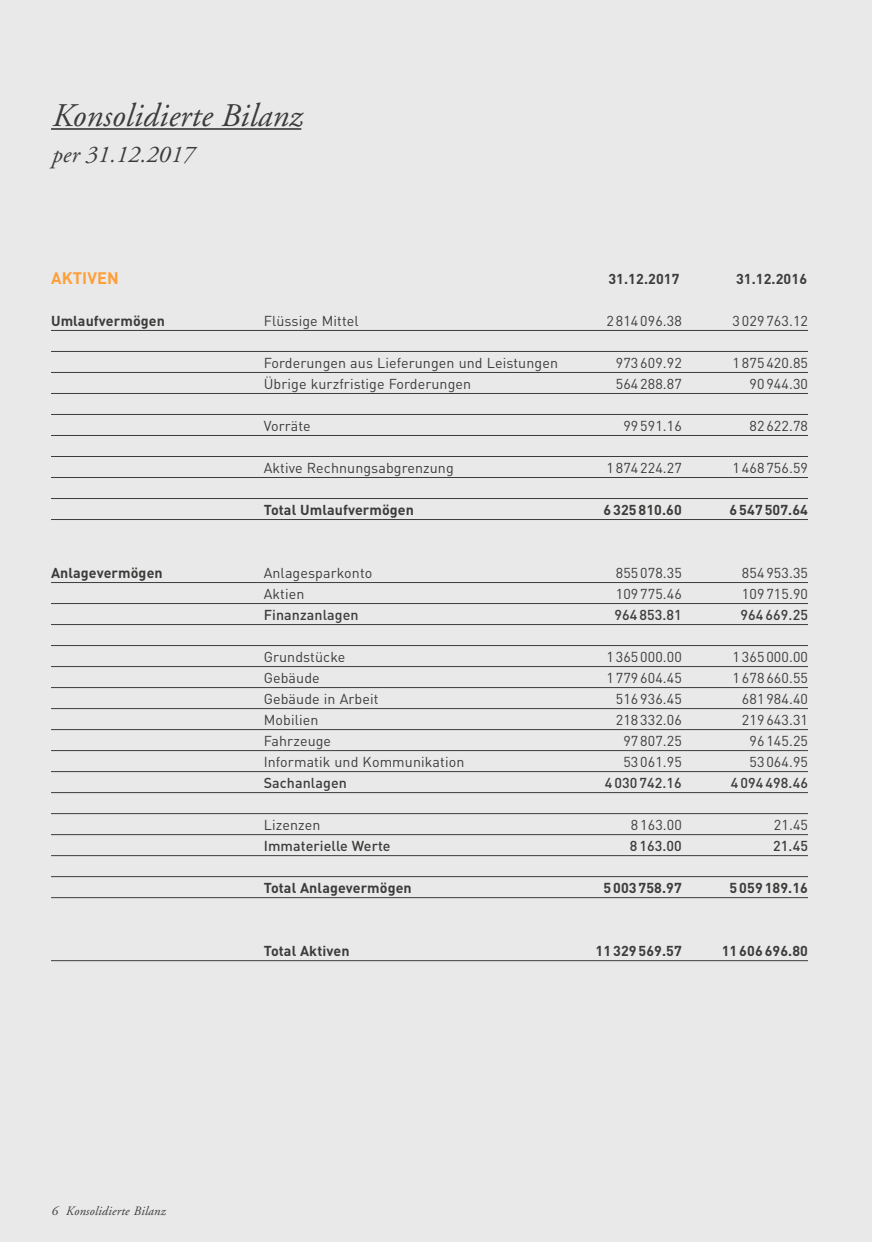
<style>
.page{position:relative;width:872px;height:1242px;background:#e9e9e9}
.page>*{position:absolute;margin:0;border:0;box-sizing:border-box;transform-origin:0 0}
.t1{font:italic 33px "Adobe Garamond";letter-spacing:.005em;color:#3c3c3b}
.t2{font:italic 24px "Adobe Garamond";letter-spacing:.005em;color:#3c3c3b}
.t3{font:700 16.5px "DIN";letter-spacing:.005em;color:#ff9f37}
.t4{font:14.25px/21px "DIN";letter-spacing:.005em;color:#3c3c3b}
.t5{font:700 14.25px "DIN";letter-spacing:.005em;color:#3c3c3b}
.t6{font:500 14.25px "DIN";letter-spacing:.005em;color:#3c3c3b}
.t7{font:italic 12.75px "Adobe Garamond";letter-spacing:.015em;color:#3c3c3b}
</style>
<div class="page">
<hr style="left:51px;top:128px;width:250px;height:2px;background:#3c3c3b">
<hr style="left:51px;top:330px;width:757px;height:1px;background:#3c3c3b">
<hr style="left:51px;top:351px;width:757px;height:1px;background:#3c3c3b">
<hr style="left:51px;top:372px;width:757px;height:1px;background:#3c3c3b">
<hr style="left:51px;top:393px;width:757px;height:1px;background:#3c3c3b">
<hr style="left:51px;top:414px;width:757px;height:1px;background:#3c3c3b">
<hr style="left:51px;top:435px;width:757px;height:1px;background:#3c3c3b">
<hr style="left:51px;top:456px;width:757px;height:1px;background:#3c3c3b">
<hr style="left:51px;top:477px;width:757px;height:1px;background:#3c3c3b">
<hr style="left:51px;top:498px;width:757px;height:1px;background:#3c3c3b">
<hr style="left:51px;top:519px;width:757px;height:1px;background:#3c3c3b">
<hr style="left:51px;top:582px;width:757px;height:1px;background:#3c3c3b">
<hr style="left:51px;top:603px;width:757px;height:1px;background:#3c3c3b">
<hr style="left:51px;top:624px;width:757px;height:1px;background:#3c3c3b">
<hr style="left:51px;top:645px;width:757px;height:1px;background:#3c3c3b">
<hr style="left:51px;top:666px;width:757px;height:1px;background:#3c3c3b">
<hr style="left:51px;top:687px;width:757px;height:1px;background:#3c3c3b">
<hr style="left:51px;top:708px;width:757px;height:1px;background:#3c3c3b">
<hr style="left:51px;top:729px;width:757px;height:1px;background:#3c3c3b">
<hr style="left:51px;top:750px;width:757px;height:1px;background:#3c3c3b">
<hr style="left:51px;top:771px;width:757px;height:1px;background:#3c3c3b">
<hr style="left:51px;top:792px;width:757px;height:1px;background:#3c3c3b">
<hr style="left:51px;top:813px;width:757px;height:1px;background:#3c3c3b">
<hr style="left:51px;top:834px;width:757px;height:1px;background:#3c3c3b">
<hr style="left:51px;top:855px;width:757px;height:1px;background:#3c3c3b">
<hr style="left:51px;top:876px;width:757px;height:1px;background:#3c3c3b">
<hr style="left:51px;top:897px;width:757px;height:1px;background:#3c3c3b">
<hr style="left:51px;top:960px;width:757px;height:1px;background:#3c3c3b">
<h1 class="t1" style="left:51px;top:98px;width:252px">Konsolidierte Bilanz</h1>
<h2 class="t2" style="left:51px;top:141px;width:144px">per 31.12.2017</h2>
<p class="t3" style="left:51px;top:267px;width:69px">AKTIVEN</p>
<p class="t5" style="left:608px;top:269px;width:72px">31.12.2017</p>
<p class="t5" style="left:736px;top:269px;width:72px">31.12.2016</p>
<p class="t5" style="left:51px;top:311px;width:115px">Umlaufvermögen</p>
<p class="t4" style="left:264px;top:310px;width:96px">Flüssige Mittel</p>
<p class="t4" style="left:264px;top:352px;width:296px">Forderungen aus Lieferungen und Leistungen<br>Übrige kurzfristige Forderungen</p>
<p class="t4" style="left:264px;top:415px;width:49px">Vorräte</p>
<p class="t4" style="left:264px;top:457px;width:191px">Aktive Rechnungsabgrenzung</p>
<p class="t5" style="left:264px;top:500px;width:152px">Total Umlaufvermögen</p>
<p class="t4" style="left:606px;top:310px;width:77px">2 814 096.38</p>
<p class="t4" style="left:616px;top:352px;width:68px">973 609.92<br>564 288.87</p>
<p class="t4" style="left:623px;top:415px;width:60px">99 591.16</p>
<p class="t4" style="left:606px;top:457px;width:77px">1 874 224.27</p>
<p class="t5" style="left:603px;top:500px;width:80px">6 325 810.60</p>
<p class="t4" style="left:732px;top:310px;width:77px">3 029 763.12</p>
<p class="t4" style="left:732px;top:352px;width:77px;text-align:right">1 875 420.85<br>90 944.30</p>
<p class="t4" style="left:749px;top:415px;width:60px">82 622.78</p>
<p class="t4" style="left:732px;top:457px;width:77px">1 468 756.59</p>
<p class="t5" style="left:729px;top:500px;width:80px">6 547 507.64</p>
<p class="t5" style="left:51px;top:563px;width:113px">Anlagevermögen</p>
<p class="t4" style="left:264px;top:562px;width:110px">Anlagesparkonto<br>Aktien</p>
<p class="t6" style="left:264px;top:605px;width:96px">Finanzanlagen</p>
<p class="t4" style="left:264px;top:646px;width:202px">Grundstücke<br>Gebäude<br>Gebäude in Arbeit<br>Mobilien<br>Fahrzeuge<br>Informatik und Kommunikation</p>
<p class="t6" style="left:264px;top:773px;width:85px">Sachanlagen</p>
<p class="t4" style="left:264px;top:814px;width:58px">Lizenzen</p>
<p class="t6" style="left:264px;top:836px;width:128px">Immaterielle Werte</p>
<p class="t5" style="left:264px;top:878px;width:150px">Total Anlagevermögen</p>
<p class="t5" style="left:264px;top:941px;width:87px">Total Aktiven</p>
<p class="t7" style="left:51px;top:1204px;width:116px">6 Konsolidierte Bilanz</p>
<p class="t4" style="left:616px;top:562px;width:68px">855 078.35<br>109 775.46</p>
<p class="t6" style="left:614px;top:605px;width:69px">964 853.81</p>
<p class="t4" style="left:606px;top:646px;width:77px;text-align:right">1 365 000.00<br>1 779 604.45<br>516 936.45<br>218 332.06<br>97 807.25<br>53 061.95</p>
<p class="t6" style="left:605px;top:773px;width:78px">4 030 742.16</p>
<p class="t4" style="left:631px;top:814px;width:52px">8 163.00</p>
<p class="t6" style="left:630px;top:836px;width:54px">8 163.00</p>
<p class="t5" style="left:603px;top:878px;width:80px">5 003 758.97</p>
<p class="t5" style="left:595px;top:941px;width:88px">11 329 569.57</p>
<p class="t4" style="left:742px;top:562px;width:68px">854 953.35<br>109 715.90</p>
<p class="t6" style="left:740px;top:605px;width:69px">964 669.25</p>
<p class="t4" style="left:732px;top:646px;width:77px;text-align:right">1 365 000.00<br>1 678 660.55<br>681 984.40<br>219 643.31<br>96 145.25<br>53 064.95</p>
<p class="t6" style="left:731px;top:773px;width:78px">4 094 498.46</p>
<p class="t4" style="left:774px;top:814px;width:36px">21.45</p>
<p class="t6" style="left:773px;top:836px;width:36px">21.45</p>
<p class="t5" style="left:729px;top:878px;width:80px">5 059 189.16</p>
<p class="t5" style="left:721px;top:941px;width:88px">11 606 696.80</p>
</div>
